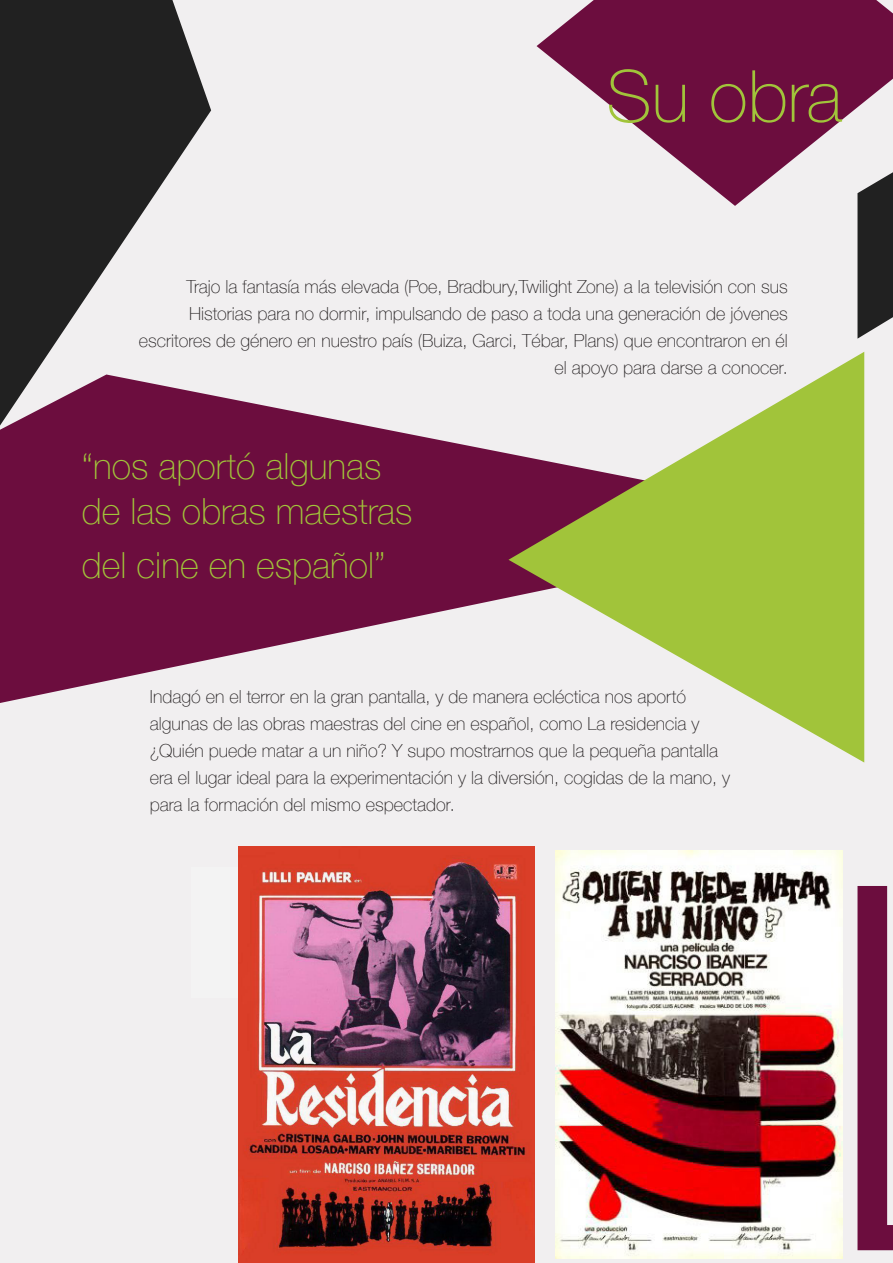
<style>
.page{position:relative;width:893px;height:1263px;background:#f1eff0}
.page>*{position:absolute;margin:0;border:0;box-sizing:border-box;transform-origin:0 0}
.t1{font:100 72px "Helvetica Neue";color:#a1c43a}
.t2{font:100 36px/45px "Helvetica Neue";color:#a1c43a}
.t3{font:100 18px/27px "Helvetica Neue";color:#231f20;text-align:right}
</style>
<div class="page">
<svg style="left:857px;top:206px;width:36px;height:133px;background:#353435"></svg>
<div style="left:191px;top:867px;width:131px;height:130px;background:#f3f3f3"></div>
<img style="left:556px;top:850px;width:287px;height:409px">
<img style="left:238px;top:846px;width:296px;height:417px">
<svg style="left:537px;top:0;width:356px;height:206px;fill:#6c0d3e"></svg>
<svg style="left:0;top:0;width:211px;height:374px;fill:#212121"></svg>
<svg style="left:0;top:374px;width:508px;height:329px;fill:#6c0d3e"></svg>
<svg style="left:508px;top:352px;width:356px;height:410px;fill:#a1c43e"></svg>
<svg style="left:857px;top:886px;width:36px;height:364px;background:#84375f"></svg>
<p class="t1" style="left:606px;top:42px;width:238px">Su obra</p>
<p class="t3" style="left:139px;top:272px;width:650px">Trajo la fantasía más elevada (Poe, Bradbury,Twilight Zone) a la televisión con sus Historias para no dormir, impulsando de paso a toda una generación de jóvenes escritores de género en nuestro país (Buiza, Garci, Tébar, Plans) que encontraron en él el apoyo para darse a conocer.</p>
<p class="t2" style="left:82px;top:442px;width:332px">“nos aportó algunas de las obras maestras</p>
<p class="t2" style="left:82px;top:541px;width:305px">del cine en español”</p>
<p class="t3" style="left:150px;top:682px;width:582px;text-align:left">Indagó en el terror en la gran pantalla, y de manera ecléctica nos aportó algunas de las obras maestras del cine en español, como La residencia y ¿Quién puede matar a un niño? Y supo mostrarnos que la pequeña pantalla era el lugar ideal para la experimentación y la diversión, cogidas de la mano, y para la formación del mismo espectador.</p>
</div>
